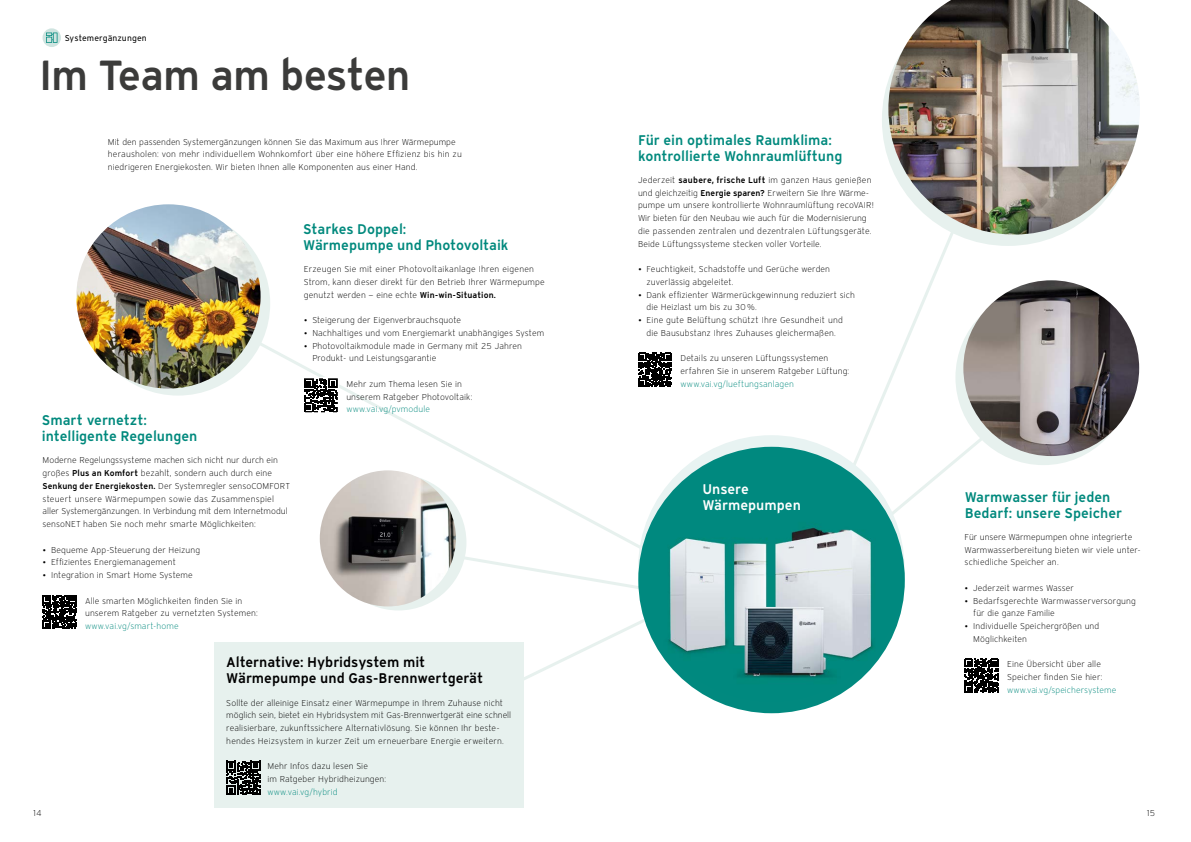
<style>
.page{position:relative;width:1191px;height:842px;background:#fff}
.page>*{position:absolute;margin:0;border:0;box-sizing:border-box;transform-origin:0 0}
.t1{font:600 42px "Vaillant 16";letter-spacing:-.025em;color:#3b3b3a}
.t2{font:600 14px/16px "Vaillant 16";letter-spacing:-.005em;color:#00897d}
.t3{font:600 14px/16px "Vaillant 16";color:#000}
.t4{font:600 14px/16px "Vaillant 16";color:#fff}
.t5{font:300 8.5px/12.8px "Vaillant 16";letter-spacing:.01em;color:#000}
.t6{font:300 8.5px "Vaillant 16";letter-spacing:.015em;color:#00897d}
.t7{font:8.5px "Vaillant 16";letter-spacing:.015em;color:#000}
.s1{font-weight:600}
</style>
<div class="page">
<svg style="left:259px;top:320px;width:412px;height:287px"></svg>
<div style="left:955px;top:289px;width:176px;height:176px;background:#e7f1ee;border-radius:50%"></div>
<svg style="left:882px;top:83px;width:176px;height:163px"></svg>
<div style="left:330px;top:474px;width:136px;height:136px;background:#e7f1ee;border-radius:50%"></div>
<div style="left:86px;top:211px;width:184px;height:185px;background:#e7f1ee;border-radius:50%"></div>
<img style="left:963px;top:280px;width:176px;height:176px;border-radius:88px">
<img style="left:76px;top:204px;width:185px;height:185px;border-radius:92px">
<svg style="left:829px;top:173px;width:150px;height:363px"></svg>
<img style="left:320px;top:470px;width:136px;height:136px;border-radius:68px">
<img style="left:888px;top:0;width:252px;height:235px">
<svg style="left:435px;top:550px;width:282px;height:152px"></svg>
<div style="left:638px;top:435px;width:266px;height:267px;background:#e8f3f2;border-radius:50%"></div>
<img style="left:638px;top:447px;width:267px;height:266px;border-radius:133px">
<svg style="left:43px;top:28px;width:18px;height:19px"></svg>
<svg style="left:46px;top:33px;width:11px;height:10px"></svg>
<div style="left:214px;top:642px;width:310px;height:166px;background:#e7f1ee"></div>
<svg style="left:638px;top:353px;width:34px;height:34px"></svg>
<svg style="left:964px;top:659px;width:34px;height:34px"></svg>
<svg style="left:43px;top:595px;width:33px;height:34px"></svg>
<svg style="left:302px;top:376px;width:38px;height:38px"></svg>
<svg style="left:226px;top:761px;width:34px;height:34px"></svg>
<p class="t7" style="left:65px;top:32px;width:84px">Systemergänzungen</p>
<h1 class="t1" style="left:39px;top:47px;width:373px">Im Team am besten</h1>
<p class="t5" style="left:108px;top:135px;width:355px">Mit den passenden Systemergänzungen können Sie das Maximum aus Ihrer Wärmepumpe herausholen: von mehr individuellem Wohnkomfort über eine höhere Effizienz bis hin zu niedrigeren Energiekosten. Wir bieten Ihnen alle Komponenten aus einer Hand.</p>
<h2 class="t2" style="left:42px;top:412px;width:157px">Smart vernetzt: intelligente Regelungen</h2>
<p class="t5" style="left:43px;top:454px;width:248px">Moderne Regelungssysteme machen sich nicht nur durch ein großes <span class="s1">Plus an Komfort</span> bezahlt, sondern auch durch eine <span class="s1">Senkung der Energiekosten.</span> Der Systemregler sensoCOMFORT steuert unsere Wärmepumpen sowie das Zusammenspiel aller Systemergänzungen. In Verbindung mit dem Internetmodul sensoNET haben Sie noch mehr smarte Möglichkeiten:</p>
<p class="t5" style="left:43px;top:543px;width:159px">• Bequeme App-Steuerung der Heizung</p>
<p class="t5" style="left:43px;top:556px;width:135px">• Effizientes Energiemanagement</p>
<p class="t5" style="left:43px;top:569px;width:152px">• Integration in Smart Home Systeme</p>
<p class="t5" style="left:85px;top:594px;width:174px">Alle smarten Möglichkeiten finden Sie in unserem Ratgeber zu vernetzten Systemen:</p>
<p class="t6" style="left:85px;top:621px;width:95px">www.vai.vg/smart-home</p>
<h2 class="t2" style="left:303px;top:220px;width:207px">Starkes Doppel:<br>Wärmepumpe und Photovoltaik</h2>
<p class="t5" style="left:304px;top:263px;width:242px">Erzeugen Sie mit einer Photovoltaikanlage Ihren eigenen<br>Strom, kann dieser direkt für den Betrieb Ihrer Wärmepumpe genutzt werden — eine echte <span class="s1">Win-win-Situation.</span></p>
<p class="t5" style="left:304px;top:314px;width:159px">• Steigerung der Eigenverbrauchsquote</p>
<p class="t5" style="left:304px;top:326px;width:242px">• Nachhaltiges und vom Energiemarkt unabhängiges System</p>
<p class="t5" style="left:312px;top:339px;width:211px;text-indent:-8px">• Photovoltaikmodule made in Germany mit 25 Jahren<br>Produkt- und Leistungsgarantie</p>
<p class="t5" style="left:346px;top:377px;width:128px">Mehr zum Thema lesen Sie in unserem Ratgeber Photovoltaik:</p>
<p class="t6" style="left:346px;top:404px;width:85px">www.vai.vg/pvmodule</p>
<h2 class="t3" style="left:226px;top:654px;width:258px">Alternative: Hybridsystem mit<br>Wärmepumpe und Gas-Brennwertgerät</h2>
<p class="t5" style="left:226px;top:696px;width:286px">Sollte der alleinige Einsatz einer Wärmepumpe in Ihrem Zuhause nicht möglich sein, bietet ein Hybridsystem mit Gas-Brennwertgerät eine schnell realisierbare, zukunftssichere Alternativlösung. Sie können Ihr beste&shy;hendes Heizsystem in kurzer Zeit um erneuerbare Energie erweitern.</p>
<p class="t5" style="left:267px;top:760px;width:120px">Mehr Infos dazu lesen Sie<br>im Ratgeber Hybridheizungen:</p>
<p class="t6" style="left:267px;top:786px;width:72px">www.vai.vg/hybrid</p>
<h2 class="t2" style="left:638px;top:131px;width:206px">Für ein optimales Raumklima: kontrollierte Wohnraumlüftung</h2>
<p class="t5" style="left:638px;top:173px;width:237px">Jederzeit <span class="s1">saubere, frische Luft</span> im ganzen Haus genießen und gleichzeitig <span class="s1">Energie sparen?</span> Erweitern Sie Ihre Wärme&shy;pumpe um unsere kontrollierte Wohnraumlüftung recoVAIR!<br>Wir bieten für den Neubau wie auch für die Modernisierung die passenden zentralen und dezentralen Lüftungsgeräte.<br>Beide Lüftungssysteme stecken voller Vorteile.</p>
<p class="t5" style="left:646px;top:263px;width:185px;text-indent:-9px">• Feuchtigkeit, Schadstoffe und Gerüche werden zuverlässig abgeleitet.</p>
<p class="t5" style="left:646px;top:288px;width:210px;text-indent:-8px">• Dank effizienter Wärmerückgewinnung reduziert sich die Heizlast um bis zu 30%.</p>
<p class="t5" style="left:638px;top:314px;width:206px;text-align:center">• Eine gute Belüftung schützt Ihre Gesundheit und die Bausubstanz Ihres Zuhauses gleichermaßen.</p>
<p class="t5" style="left:680px;top:352px;width:170px">Details zu unseren Lüftungssystemen erfahren Sie in unserem Ratgeber Lüftung:</p>
<p class="t6" style="left:680px;top:378px;width:115px">www.vai.vg/lueftungsanlagen</p>
<h2 class="t4" style="left:702px;top:480px;width:100px">Unsere<br>Wärmepumpen</h2>
<h2 class="t2" style="left:964px;top:488px;width:159px">Warmwasser für jeden<br>Bedarf: unsere Speicher</h2>
<p class="t5" style="left:964px;top:530px;width:178px">Für unsere Wärmepumpen ohne integrierte<br>Warmwasserbereitung bieten wir viele unter&shy;schiedliche Speicher an.</p>
<p class="t5" style="left:964px;top:581px;width:111px">• Jederzeit warmes Wasser</p>
<p class="t5" style="left:973px;top:594px;width:164px;text-indent:-8px">• Bedarfsgerechte Warmwasserversorgung für die ganze Familie</p>
<p class="t5" style="left:973px;top:620px;width:128px;text-indent:-8px">• Individuelle Speichergrößen und<br>Möglichkeiten</p>
<p class="t5" style="left:1007px;top:658px;width:97px">Eine Übersicht über alle<br>Speicher finden Sie hier:</p>
<p class="t6" style="left:1007px;top:684px;width:111px">www.vai.vg/speichersysteme</p>
<p class="t5" style="left:33px;top:806px;width:10px">14</p>
<p class="t5" style="left:1146px;top:806px;width:10px">15</p>
</div>
